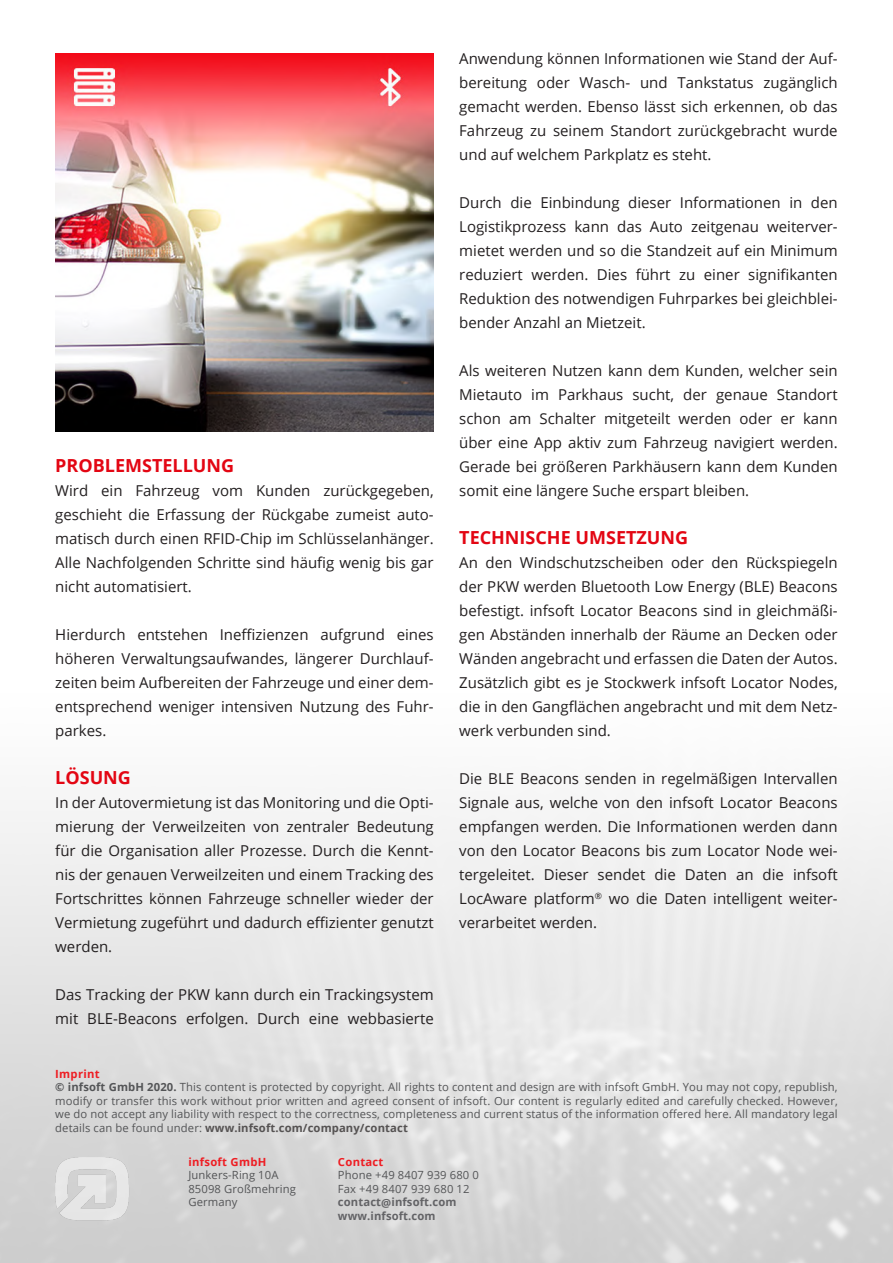
<style>
.page{position:relative;width:893px;height:1263px;background:#fff}
.page>*{position:absolute;margin:0;border:0;box-sizing:border-box;transform-origin:0 0}
.Überschrift{font:700 18px "Open Sans";color:#e30613}
.Fliesstext{font:15px/24px "Open Sans";color:#231f20;text-align:justify}
.t1{font:11.25px/13.5px "Open Sans";letter-spacing:.01em;color:#545557}
.t2{font:700 11.25px/13.5px "Open Sans";letter-spacing:.01em;color:#636366}
.t3{font:700 11.25px "Open Sans";letter-spacing:.025em;color:#ee1d23}
.s1{font-weight:700;color:#ee1d23}
.s2{font-weight:700}
.s3{font-weight:700;color:#555252}
</style>
<div class="page">
<img style="left:50px;top:1157px;width:82px;height:69px">
<img style="left:55px;top:53px;width:379px;height:379px">
<p class="Überschrift" style="left:55px;top:453px;width:180px">PROBLEMSTELLUNG</p>
<p class="Fliesstext" style="left:55px;top:478px;width:380px">Wird ein Fahrzeug vom Kunden zurückgegeben, geschieht die Erfassung der Rückgabe zumeist auto&shy;matisch durch einen RFID-Chip im Schlüsselanhänger.<br>Alle Nachfolgenden Schritte sind häufig wenig bis gar nicht automatisiert.</p>
<p class="Fliesstext" style="left:55px;top:622px;width:380px">Hierdurch entstehen Ineffizienzen aufgrund eines höheren Verwaltungsaufwandes, längerer Durchlauf&shy;zeiten beim Aufbereiten der Fahrzeuge und einer dem&shy;entsprechend weniger intensiven Nutzung des Fuhr&shy;parkes.</p>
<p class="Überschrift" style="left:55px;top:765px;width:77px">LÖSUNG</p>
<p class="Fliesstext" style="left:55px;top:790px;width:380px">In der Autovermietung ist das Monitoring und die Opti&shy;mierung der Verweilzeiten von zentraler Bedeutung für die Organisation aller Prozesse. Durch die Kennt&shy;nis der genauen Verweilzeiten und einem Tracking des Fortschrittes können Fahrzeuge schneller wieder der Vermietung zugeführt und dadurch effizienter genutzt werden.</p>
<p class="Fliesstext" style="left:55px;top:982px;width:380px">Das Tracking der PKW kann durch ein Trackingsystem mit BLE-Beacons erfolgen. Durch eine webbasierte</p>
<p class="Fliesstext" style="left:459px;top:46px;width:380px">Anwendung können Informationen wie Stand der Auf&shy;bereitung oder Wasch- und Tankstatus zugänglich gemacht werden. Ebenso lässt sich erkennen, ob das Fahrzeug zu seinem Standort zurückgebracht wurde und auf welchem Parkplatz es steht.</p>
<p class="Fliesstext" style="left:459px;top:190px;width:380px">Durch die Einbindung dieser Informationen in den Logistikprozess kann das Auto zeitgenau weiterver&shy;mietet werden und so die Standzeit auf ein Minimum reduziert werden. Dies führt zu einer signifikanten Reduktion des notwendigen Fuhrparkes bei gleichblei&shy;bender Anzahl an Mietzeit.</p>
<p class="Fliesstext" style="left:459px;top:358px;width:380px">Als weiteren Nutzen kann dem Kunden, welcher sein Mietauto im Parkhaus sucht, der genaue Standort schon am Schalter mitgeteilt werden oder er kann über eine App aktiv zum Fahrzeug navigiert werden.<br>Gerade bei größeren Parkhäusern kann dem Kunden somit eine längere Suche erspart bleiben.</p>
<p class="Überschrift" style="left:459px;top:525px;width:230px">TECHNISCHE UMSETZUNG</p>
<p class="Fliesstext" style="left:459px;top:550px;width:380px">An den Windschutzscheiben oder den Rückspiegeln der PKW werden Bluetooth Low Energy (BLE) Beacons befestigt. infsoft Locator Beacons sind in gleichmäßi&shy;gen Abständen innerhalb der Räume an Decken oder Wänden angebracht und erfassen die Daten der Autos.<br>Zusätzlich gibt es je Stockwerk infsoft Locator Nodes, die in den Gangflächen angebracht und mit dem Netz&shy;werk verbunden sind.</p>
<p class="Fliesstext" style="left:459px;top:766px;width:380px">Die BLE Beacons senden in regelmäßigen Intervallen Signale aus, welche von den infsoft Locator Beacons empfangen werden. Die Informationen werden dann von den Locator Beacons bis zum Locator Node wei&shy;tergeleitet. Dieser sendet die Daten an die infsoft LocAware platform<sup>®</sup> wo die Daten intelligent weiter&shy;verarbeitet werden.</p>
<p class="t1" style="left:55px;top:1067px;width:784px"><span class="s1">Imprint<br></span><span class="s2">© infsoft GmbH 2020.</span> This content is protected by copyright. All rights to content and design are with infsoft GmbH. You may not copy, republish, modify or transfer this work without prior written and agreed consent of infsoft. Our content is regularly edited and carefully checked. However, we do not accept any liability with respect to the correctness, completeness and current status of the information offered here. All mandatory legal details can be found under: <span class="s3">www.infsoft.com/company/contact</span></p>
<p class="t3" style="left:188px;top:1154px;width:79px">infsoft GmbH</p>
<p class="t1" style="left:188px;top:1168px;width:109px">Junkers-Ring 10A<br>85098 Großmehring<br>Germany</p>
<p class="t3" style="left:338px;top:1154px;width:47px">Contact</p>
<p class="t1" style="left:338px;top:1168px;width:142px">Phone +49 8407 939 680 0<br>Fax +49 8407 939 680 12</p>
<p class="t2" style="left:338px;top:1195px;width:120px">contact@infsoft.com www.infsoft.com</p>
</div>
